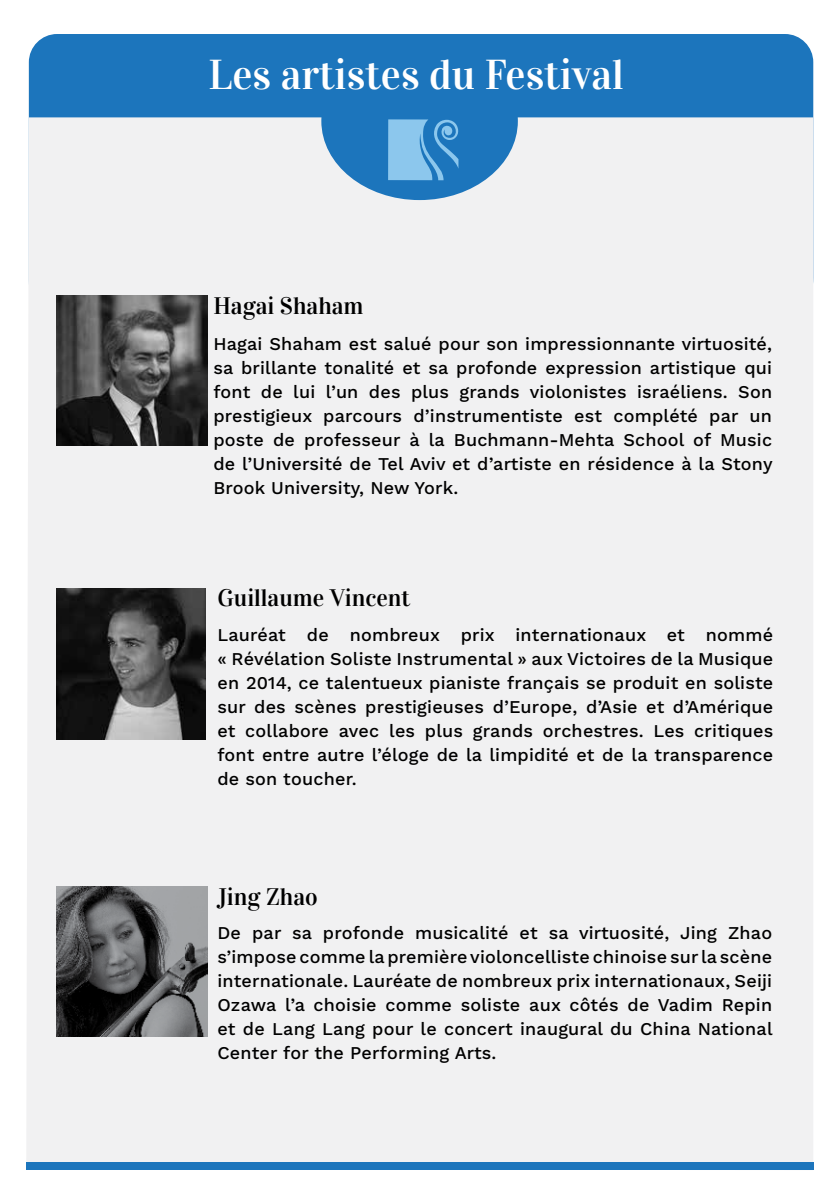
<style>
.page{position:relative;width:840px;height:1191px;background:#fff}
.page>*{position:absolute;margin:0;border:0;box-sizing:border-box;transform-origin:0 0}
.t1{font:42px "Vidaloka";color:#fff}
.t2{font:24px "Vidaloka";color:#000}
.t3{font:500 18px/24px "Work Sans";letter-spacing:.01em;color:#000;text-align:justify}
</style>
<div class="page">
<div style="left:29px;top:34px;width:783px;height:83px;background:#1c75bc"></div>
<div style="left:26px;top:117px;width:786px;height:1045px;background:#f1f1f2"></div>
<div style="left:26px;top:1162px;width:786px;height:8px;background:#1c75bc"></div>
<img style="left:57px;top:886px;width:150px;height:150px">
<img style="left:56px;top:588px;width:149px;height:151px">
<img style="left:57px;top:295px;width:150px;height:150px">
<h1 class="t1" style="left:208px;top:49px;width:416px">Les artistes du Festival</h1>
<h2 class="t2" style="left:213px;top:291px;width:152px">Hagai Shaham</h2>
<p class="t3" style="left:213px;top:331px;width:560px">Hagai Shaham est salué pour son impressionnante virtuosité, sa brillante tonalité et sa profonde expression artistique qui font de lui l’un des plus grands violonistes israéliens. Son prestigieux parcours d’instrumentiste est complété par un poste de professeur à la Buchmann-Mehta School of Music de l’Université de Tel Aviv et d’artiste en résidence à la Stony Brook University, New York.</p>
<h2 class="t2" style="left:217px;top:583px;width:194px">Guillaume Vincent</h2>
<p class="t3" style="left:217px;top:622px;width:557px">Lauréat de nombreux prix internationaux et nommé « Révélation Soliste Instrumental » aux Victoires de la Musique en 2014, ce talentueux pianiste français se produit en soliste sur des scènes prestigieuses d’Europe, d’Asie et d’Amérique et collabore avec les plus grands orchestres. Les critiques font entre autre l’éloge de la limpidité et de la transparence de son toucher.</p>
<h2 class="t2" style="left:217px;top:882px;width:102px">Jing Zhao</h2>
<p class="t3" style="left:217px;top:920px;width:556px">De par sa profonde musicalité et sa virtuosité, Jing Zhao s’impose comme la première violoncelliste chinoise sur la scène internationale. Lauréate de nombreux prix internationaux, Seiji Ozawa l’a choisie comme soliste aux côtés de Vadim Repin et de Lang Lang pour le concert inaugural du China National Center for the Performing Arts.</p>
</div>
